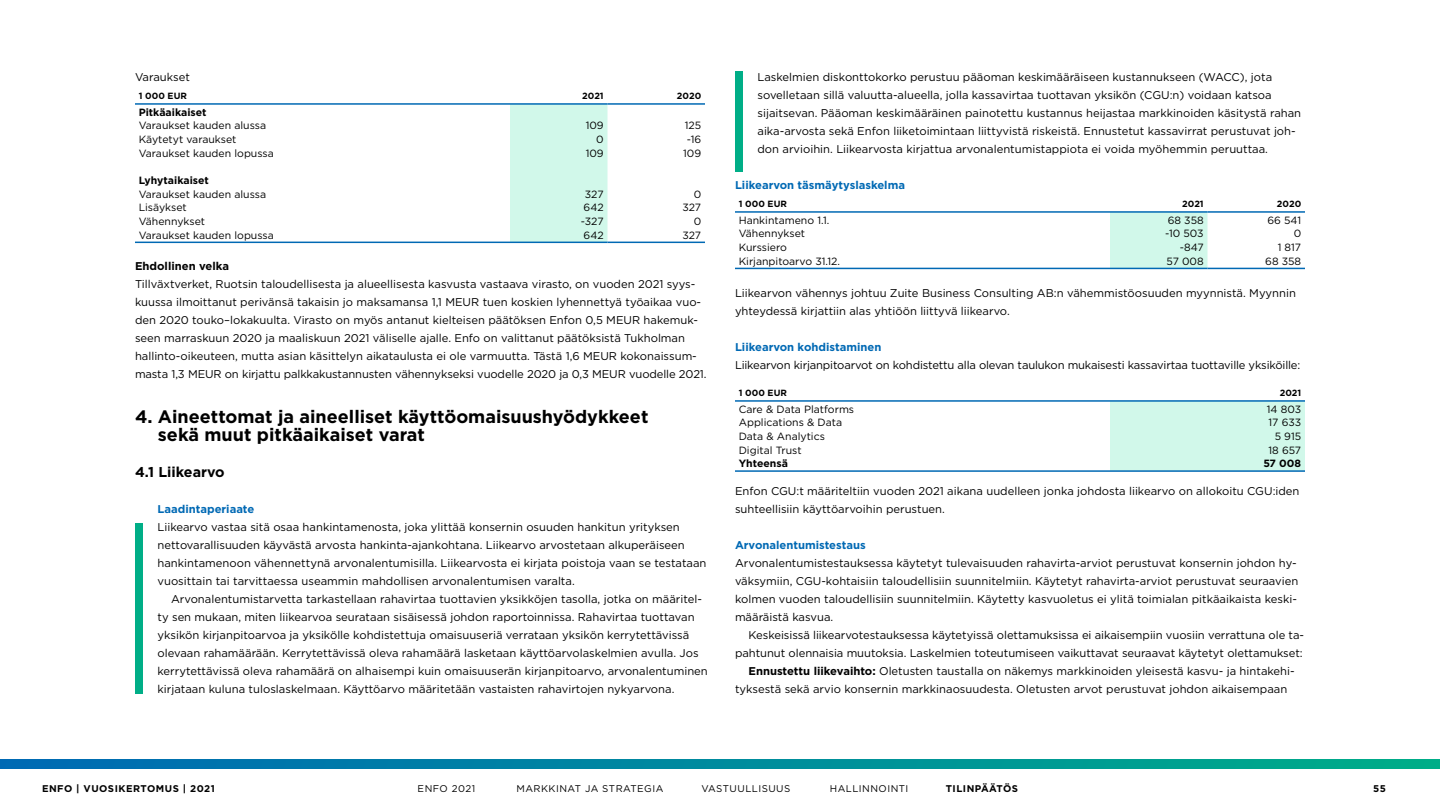
<style>
.page{position:relative;width:1440px;height:810px;background:#fff}
.page>*{position:absolute;margin:0;border:0;box-sizing:border-box;transform-origin:0 0}
.t1{font:700 18px/18px "Gotham";color:#000}
.t2{font:700 14.25px "Gotham";color:#000}
.t3{font:11.25px/18px "Gotham";color:#000}
.t4{font:700 11.25px "Gotham";color:#0069b4}
.t5{font:700 11.25px "Gotham";color:#000}
.t6{font:10.5px "Gotham";color:#000}
.t7{font:700 10.5px "Gotham";color:#000}
.t8{font:9.75px "Gotham";letter-spacing:.05em;color:#000}
.t9{font:700 9.75px "Gotham";letter-spacing:.05em;color:#000}
.t10{font:700 9px "Gotham";color:#000}
.s1{font-weight:700}
</style>
<div class="page">
<svg style="left:0;top:760px;width:1440px;height:8px;background:#008b9d"></svg>
<div style="left:510px;top:105px;width:98px;height:137px;background:#d1f8ea"></div>
<hr style="left:510px;top:103px;width:98px;height:2px;background:#0069b4">
<hr style="left:608px;top:103px;width:97px;height:2px;background:#0069b4">
<hr style="left:135px;top:103px;width:375px;height:2px;background:#0069b4">
<hr style="left:135px;top:242px;width:375px;height:1px;background:#0069b4">
<hr style="left:510px;top:242px;width:98px;height:1px;background:#0069b4">
<hr style="left:608px;top:242px;width:97px;height:1px;background:#0069b4">
<div style="left:1110px;top:213px;width:98px;height:55px;background:#d1f8ea"></div>
<hr style="left:1110px;top:211px;width:98px;height:2px;background:#0069b4">
<hr style="left:1208px;top:211px;width:97px;height:2px;background:#0069b4">
<hr style="left:735px;top:268px;width:375px;height:1px;background:#0069b4">
<hr style="left:1110px;top:268px;width:98px;height:1px;background:#0069b4">
<hr style="left:1208px;top:268px;width:97px;height:1px;background:#0069b4">
<hr style="left:735px;top:211px;width:375px;height:2px;background:#0069b4">
<div style="left:1110px;top:402px;width:195px;height:68px;background:#d1f8ea"></div>
<hr style="left:1110px;top:400px;width:195px;height:2px;background:#0069b4">
<hr style="left:735px;top:400px;width:375px;height:2px;background:#0069b4">
<hr style="left:735px;top:470px;width:375px;height:2px;background:#0069b4">
<hr style="left:1110px;top:470px;width:195px;height:2px;background:#0069b4">
<div style="left:135px;top:523px;width:7px;height:171px;background:#00ae87"></div>
<div style="left:735px;top:71px;width:7px;height:101px;background:#00ae87"></div>
<p class="t3" style="left:135px;top:68px;width:57px">Varaukset</p>
<p class="t10" style="left:139px;top:90px;width:50px">1 000 EUR</p>
<p class="t10" style="left:582px;top:90px;width:23px">2021</p>
<p class="t10" style="left:677px;top:90px;width:26px">2020</p>
<p class="t7" style="left:139px;top:105px;width:69px">Pitkäaikaiset</p>
<p class="t6" style="left:139px;top:119px;width:129px">Varaukset kauden alussa</p>
<p class="t6" style="left:586px;top:119px;width:20px">109</p>
<p class="t6" style="left:685px;top:119px;width:18px">125</p>
<p class="t6" style="left:139px;top:133px;width:99px">Käytetyt varaukset</p>
<p class="t6" style="left:596px;top:133px;width:9px">0</p>
<p class="t6" style="left:687px;top:133px;width:16px">-16</p>
<p class="t6" style="left:139px;top:146px;width:137px">Varaukset kauden lopussa</p>
<p class="t6" style="left:586px;top:146px;width:20px">109</p>
<p class="t6" style="left:683px;top:146px;width:20px">109</p>
<p class="t7" style="left:139px;top:173px;width:72px">Lyhytaikaiset</p>
<p class="t6" style="left:139px;top:187px;width:129px">Varaukset kauden alussa</p>
<p class="t6" style="left:585px;top:187px;width:20px">327</p>
<p class="t6" style="left:694px;top:187px;width:9px">0</p>
<p class="t6" style="left:139px;top:201px;width:50px">Lisäykset</p>
<p class="t6" style="left:584px;top:201px;width:22px">642</p>
<p class="t6" style="left:682px;top:201px;width:20px">327</p>
<p class="t6" style="left:139px;top:214px;width:68px">Vähennykset</p>
<p class="t6" style="left:581px;top:214px;width:25px">-327</p>
<p class="t6" style="left:694px;top:214px;width:9px">0</p>
<p class="t6" style="left:139px;top:228px;width:137px">Varaukset kauden lopussa</p>
<p class="t6" style="left:584px;top:228px;width:22px">642</p>
<p class="t6" style="left:682px;top:228px;width:20px">327</p>
<p class="t5" style="left:135px;top:259px;width:96px">Ehdollinen velka</p>
<p class="t3" style="left:135px;top:275px;width:573px">Tillväxtverket, Ruotsin taloudellisesta ja alueellisesta kasvusta vastaava virasto, on vuoden 2021 syys&shy;kuussa ilmoittanut perivänsä takaisin jo maksamansa 1,1 MEUR tuen koskien lyhennettyä työaikaa vuo&shy;den 2020 touko–lokakuulta. Virasto on myös antanut kielteisen päätöksen Enfon 0,5 MEUR hakemuk&shy;seen marraskuun 2020 ja maaliskuun 2021 väliselle ajalle. Enfo on valittanut päätöksistä Tukholman hallinto-oikeuteen, mutta asian käsittelyn aikataulusta ei ole varmuutta. Tästä 1,6 MEUR kokonaissum&shy;masta 1,3 MEUR on kirjattu palkkakustannusten vähennykseksi vuodelle 2020 ja 0,3 MEUR vuodelle 2021.</p>
<h1 class="t1" style="left:158px;top:408px;width:492px;text-indent:-23px">4. Aineettomat ja aineelliset käyttöomaisuushyödykkeet sekä muut pitkäaikaiset varat</h1>
<p class="t2" style="left:135px;top:463px;width:91px">4.1 Liikearvo</p>
<p class="t4" style="left:158px;top:502px;width:98px">Laadintaperiaate</p>
<p class="t3" style="left:158px;top:518px;width:551px">Liikearvo vastaa sitä osaa hankintamenosta, joka ylittää konsernin osuuden hankitun yrityksen nettovarallisuuden käyvästä arvosta hankinta-ajankohtana. Liikearvo arvostetaan alkuperäiseen hankintamenoon vähennettynä arvonalentumisilla. Liikearvosta ei kirjata poistoja vaan se testataan vuosittain tai tarvittaessa useammin mahdollisen arvonalentumisen varalta.</p>
<p class="t3" style="left:158px;top:590px;width:552px;text-indent:14px">Arvonalentumistarvetta tarkastellaan rahavirtaa tuottavien yksikköjen tasolla, jotka on määritel&shy;ty sen mukaan, miten liikearvoa seurataan sisäisessä johdon raportoinnissa. Rahavirtaa tuottavan yksikön kirjanpitoarvoa ja yksikölle kohdistettuja omaisuuseriä verrataan yksikön kerrytettävissä olevaan rahamäärään. Kerrytettävissä oleva rahamäärä lasketaan käyttöarvolaskelmien avulla. Jos kerrytettävissä oleva rahamäärä on alhaisempi kuin omaisuuserän kirjanpitoarvo, arvonalentuminen kirjataan kuluna tuloslaskelmaan. Käyttöarvo määritetään vastaisten rahavirtojen nykyarvona.</p>
<p class="t3" style="left:758px;top:68px;width:545px">Laskelmien diskonttokorko perustuu pääoman keskimääräiseen kustannukseen (WACC), jota sovelletaan sillä valuutta-alueella, jolla kassavirtaa tuottavan yksikön (CGU:n) voidaan katsoa sijaitsevan. Pääoman keskimääräinen painotettu kustannus heijastaa markkinoiden käsitystä rahan aika-arvosta sekä Enfon liiketoimintaan liittyvistä riskeistä. Ennustetut kassavirrat perustuvat joh&shy;don arvioihin. Liikearvosta kirjattua arvonalentumistappiota ei voida myöhemmin peruuttaa.</p>
<p class="t4" style="left:735px;top:178px;width:172px">Liikearvon täsmäytyslaskelma</p>
<p class="t10" style="left:739px;top:198px;width:50px">1 000 EUR</p>
<p class="t10" style="left:1182px;top:198px;width:23px">2021</p>
<p class="t10" style="left:1277px;top:198px;width:26px">2020</p>
<p class="t6" style="left:739px;top:213px;width:92px">Hankintameno 1.1.</p>
<p class="t6" style="left:1168px;top:213px;width:37px">68 358</p>
<p class="t6" style="left:1267px;top:213px;width:35px">66 541</p>
<p class="t6" style="left:739px;top:227px;width:68px">Vähennykset</p>
<p class="t6" style="left:1165px;top:227px;width:40px">-10 503</p>
<p class="t6" style="left:1294px;top:227px;width:9px">0</p>
<p class="t6" style="left:739px;top:241px;width:50px">Kurssiero</p>
<p class="t6" style="left:1180px;top:241px;width:25px">-847</p>
<p class="t6" style="left:1278px;top:241px;width:25px">1 817</p>
<p class="t6" style="left:739px;top:254px;width:103px">Kirjanpitoarvo 31.12.</p>
<p class="t6" style="left:1167px;top:254px;width:39px">57 008</p>
<p class="t6" style="left:1265px;top:254px;width:37px">68 358</p>
<p class="t3" style="left:735px;top:284px;width:562px">Liikearvon vähennys johtuu Zuite Business Consulting AB:n vähemmistöosuuden myynnistä. Myynnin yhteydessä kirjattiin alas yhtiöön liittyvä liikearvo.</p>
<p class="t4" style="left:735px;top:340px;width:148px">Liikearvon kohdistaminen</p>
<p class="t3" style="left:735px;top:356px;width:567px">Liikearvon kirjanpitoarvot on kohdistettu alla olevan taulukon mukaisesti kassavirtaa tuottaville yksiköille:</p>
<p class="t10" style="left:739px;top:387px;width:50px">1 000 EUR</p>
<p class="t10" style="left:1280px;top:387px;width:23px">2021</p>
<p class="t6" style="left:739px;top:402px;width:117px">Care &amp; Data Platforms</p>
<p class="t6" style="left:1267px;top:402px;width:36px">14 803</p>
<p class="t6" style="left:739px;top:416px;width:105px">Applications &amp; Data</p>
<p class="t6" style="left:1269px;top:416px;width:34px">17 633</p>
<p class="t6" style="left:739px;top:430px;width:88px">Data &amp; Analytics</p>
<p class="t6" style="left:1275px;top:430px;width:28px">5 915</p>
<p class="t6" style="left:739px;top:443px;width:64px">Digital Trust</p>
<p class="t6" style="left:1269px;top:443px;width:34px">18 657</p>
<p class="t7" style="left:739px;top:457px;width:51px">Yhteensä</p>
<p class="t7" style="left:1263px;top:457px;width:39px">57 008</p>
<p class="t3" style="left:735px;top:482px;width:566px">Enfon CGU:t määriteltiin vuoden 2021 aikana uudelleen jonka johdosta liikearvo on allokoitu CGU:iden suhteellisiin käyttöarvoihin perustuen.</p>
<p class="t4" style="left:735px;top:538px;width:132px">Arvonalentumistestaus</p>
<p class="t3" style="left:735px;top:554px;width:565px">Arvonalentumistestauksessa käytetyt tulevaisuuden rahavirta-arviot perustuvat konsernin johdon hy&shy;väksymiin, CGU-kohtaisiin taloudellisiin suunnitelmiin. Käytetyt rahavirta-arviot perustuvat seuraavien kolmen vuoden taloudellisiin suunnitelmiin. Käytetty kasvuoletus ei ylitä toimialan pitkäaikaista keski&shy;määräistä kasvua.</p>
<p class="t3" style="left:748px;top:626px;width:557px">Keskeisissä liikearvotestauksessa käytetyissä olettamuksissa ei aikaisempiin vuosiin verrattuna ole ta-</p>
<p class="t3" style="left:735px;top:644px;width:569px">pahtunut olennaisia muutoksia. Laskelmien toteutumiseen vaikuttavat seuraavat käytetyt olettamukset:</p>
<p class="t3" style="left:748px;top:662px;width:548px"><span class="s1">Ennustettu liikevaihto:</span> Oletusten taustalla on näkemys markkinoiden yleisestä kasvu- ja hintakehi-</p>
<p class="t3" style="left:735px;top:680px;width:554px">tyksestä sekä arvio konsernin markkinaosuudesta. Oletusten arvot perustuvat johdon aikaisempaan</p>
<p class="t9" style="left:42px;top:782px;width:174px">ENFO | VUOSIKERTOMUS | 2021</p>
<p class="t8" style="left:418px;top:782px;width:59px">ENFO 2021</p>
<p class="t8" style="left:516px;top:782px;width:149px">MARKKINAT JA STRATEGIA</p>
<p class="t8" style="left:701px;top:782px;width:91px">VASTUULLISUUS</p>
<p class="t8" style="left:830px;top:782px;width:80px">HALLINNOINTI</p>
<p class="t9" style="left:946px;top:782px;width:74px">TILINPÄÄTÖS</p>
<p class="t9" style="left:1373px;top:782px;width:14px">55</p>
</div>
